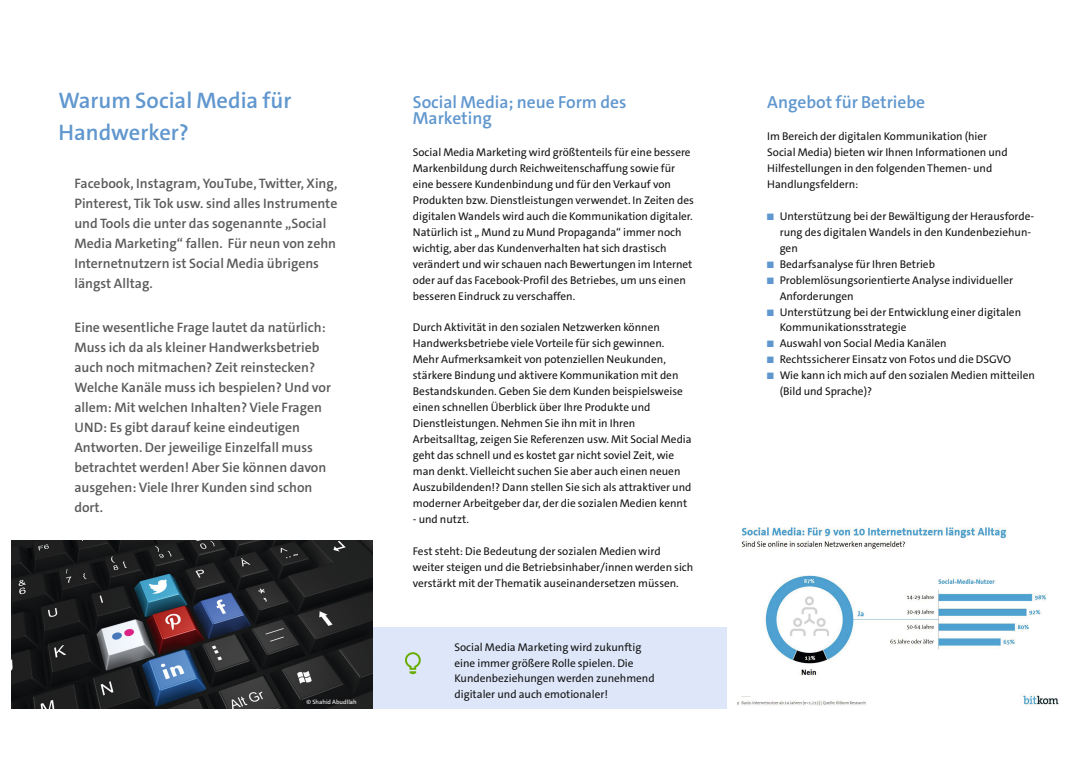
<style>
.page{position:relative;width:1088px;height:780px;background:#fff}
.page>*{position:absolute;margin:0;border:0;box-sizing:border-box;transform-origin:0 0}
.t1{font:600 22.5px/31.9px "The Sans C4 s";color:#6097ce}
.t2{font:600 17.5px/16px "The Sans C4 s";color:#6097ce}
.t3{font:600 13.75px/20px "The Sans C4 s";color:#5a5a5a}
.t4{font:11.25px/16px "The Sans C4 s";color:#131413}
.t5{font:6.25px "The Sans C4 s";color:#fff}
.s1{font-size:9.5px;color:#6097ce}
</style>
<div class="page">
<div style="left:371px;top:626px;width:355px;height:82px;background:#dee6f9"></div>
<img style="left:737px;top:527px;width:322px;height:179px">
<img style="left:12px;top:540px;width:360px;height:168px">
<svg style="left:405px;top:652px;width:16px;height:22px"></svg>
<h1 class="t1" style="left:58px;top:85px;width:234px">Warum Social Media für<br>Handwerker?</h1>
<p class="t3" style="left:74px;top:173px;width:265px">Facebook, Instagram, YouTube, Twitter, Xing, Pinterest, Tik Tok usw. sind alles Instrumente und Tools die unter das sogenannte „Social Media Marketing“ fallen. Für neun von zehn Internetnutzern ist Social Media übrigens längst Alltag.</p>
<p class="t3" style="left:74px;top:317px;width:258px">Eine wesentliche Frage lautet da natürlich:<br>Muss ich da als kleiner Handwerksbetrieb auch noch mitmachen? Zeit reinstecken?<br>Welche Kanäle muss ich bespielen? Und vor allem: Mit welchen Inhalten? Viele Fragen UND: Es gibt darauf keine eindeutigen Antworten. Der jeweilige Einzelfall muss betrachtet werden! Aber Sie können davon ausgehen: Viele Ihrer Kunden sind schon dort.</p>
<p class="t5" style="left:306px;top:697px;width:52px">© Shahid Abudllah</p>
<h2 class="t2" style="left:413px;top:94px;width:215px">Social Media; neue Form des<br>Marketing</h2>
<p class="t4" style="left:413px;top:144px;width:282px">Social Media Marketing wird größtenteils für eine bessere Markenbildung durch Reichweitenschaffung sowie für eine bessere Kundenbindung und für den Verkauf von Produkten bzw. Dienstleistungen verwendet. In Zeiten des digitalen Wandels wird auch die Kommunikation digitaler.<br>Natürlich ist „ Mund zu Mund Propaganda“ immer noch wichtig, aber das Kundenverhalten hat sich drastisch verändert und wir schauen nach Bewertungen im Internet oder auf das Facebook-Profil des Betriebes, um uns einen besseren Eindruck zu verschaffen.</p>
<p class="t4" style="left:413px;top:320px;width:280px">Durch Aktivität in den sozialen Netzwerken können Handwerksbetriebe viele Vorteile für sich gewinnen.<br>Mehr Aufmerksamkeit von potenziellen Neukunden, stärkere Bindung und aktivere Kommunikation mit den Bestandskunden. Geben Sie dem Kunden beispielsweise einen schnellen Überblick über Ihre Produkte und Dienstleistungen. Nehmen Sie ihn mit in Ihren Arbeitsalltag, zeigen Sie Referenzen usw. Mit Social Media geht das schnell und es kostet gar nicht soviel Zeit, wie man denkt. Vielleicht suchen Sie aber auch einen neuen Auszubildenden!? Dann stellen Sie sich als attraktiver und moderner Arbeitgeber dar, der die sozialen Medien kennt</p>
<p class="t4" style="left:413px;top:511px;width:58px">- und nutzt.</p>
<p class="t4" style="left:413px;top:543px;width:282px">Fest steht: Die Bedeutung der sozialen Medien wird weiter steigen und die Betriebsinhaber/innen werden sich verstärkt mit der Thematik auseinandersetzen müssen.</p>
<p class="t4" style="left:454px;top:638px;width:202px">Social Media Marketing wird zukunftig eine immer größere Rolle spielen. Die Kundenbeziehungen werden zunehmend digitaler und auch emotionaler!</p>
<h2 class="t2" style="left:767px;top:94px;width:159px">Angebot für Betriebe</h2>
<p class="t4" style="left:767px;top:128px;width:242px">Im Bereich der digitalen Kommunikation (hier Social Media) bieten wir Ihnen Informationen und Hilfestellungen in den folgenden Themen- und Handlungsfeldern:</p>
<p class="t4" style="left:780px;top:208px;width:256px;text-indent:-12px"><span class="s1">■</span> Unterstützung bei der Bewältigung der Herausforde&shy;rung des digitalen Wandels in den Kundenbeziehun&shy;gen</p>
<p class="t4" style="left:767px;top:256px;width:169px"><span class="s1">■</span> Bedarfsanalyse für Ihren Betrieb</p>
<p class="t4" style="left:780px;top:272px;width:235px;text-indent:-12px"><span class="s1">■</span> Problemlösungsorientierte Analyse individueller<br>Anforderungen</p>
<p class="t4" style="left:780px;top:304px;width:243px;text-indent:-12px"><span class="s1">■</span> Unterstützung bei der Entwicklung einer digitalen<br>Kommunikationsstrategie</p>
<p class="t4" style="left:767px;top:336px;width:181px"><span class="s1">■</span> Auswahl von Social Media Kanälen</p>
<p class="t4" style="left:767px;top:351px;width:245px"><span class="s1">■</span> Rechtssicherer Einsatz von Fotos und die DSGVO</p>
<p class="t4" style="left:780px;top:367px;width:257px;text-indent:-12px"><span class="s1">■</span> Wie kann ich mich auf den sozialen Medien mitteilen (Bild und Sprache)?</p>
</div>
